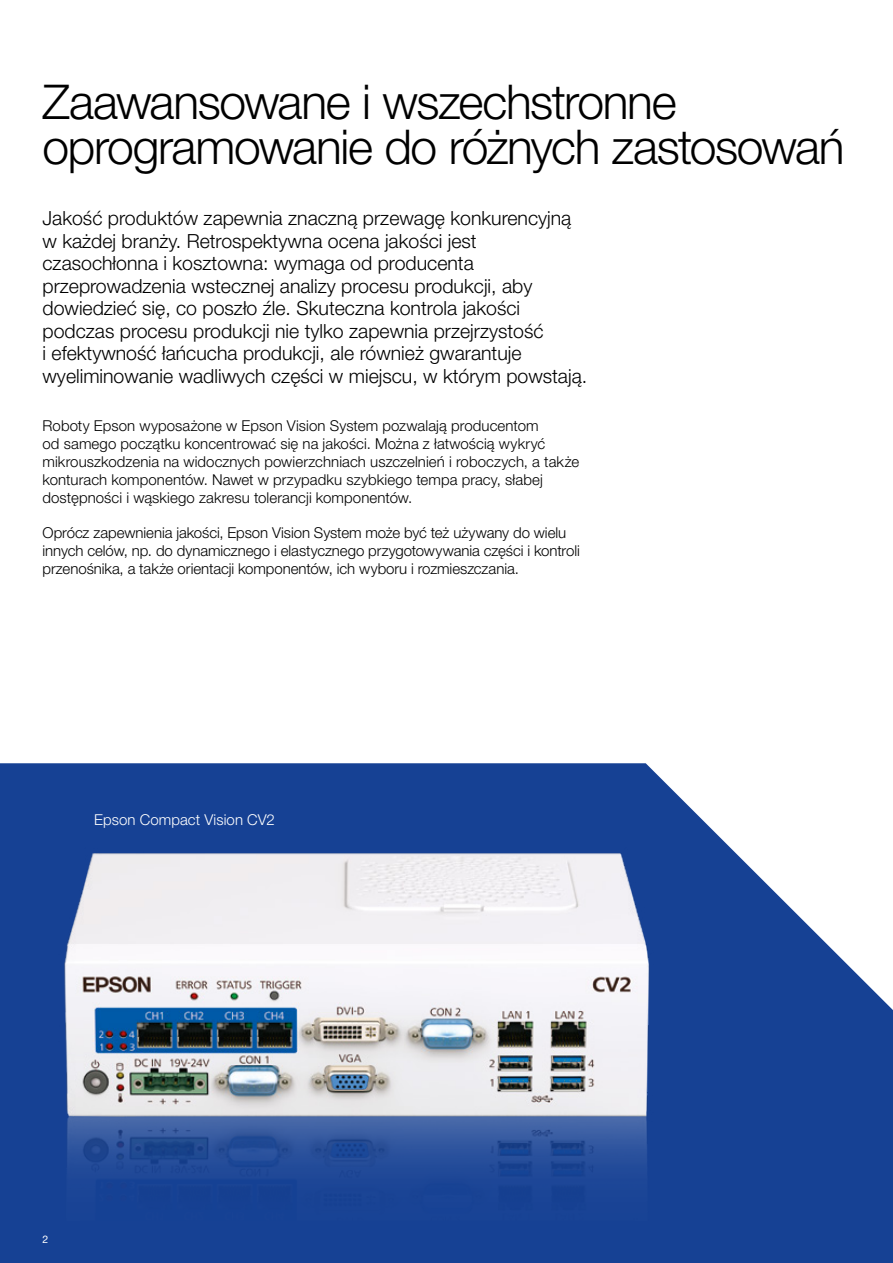
<style>
.page{position:relative;width:893px;height:1263px;background:#fff}
.page>*{position:absolute;margin:0;border:0;box-sizing:border-box;transform-origin:0 0}
.t1{font:300 48px/45px "Helvetica Neue LT Pro";letter-spacing:-.03em;color:#000}
.t2{font:300 19.5px/22.5px "Helvetica Neue LT Pro";color:#000}
.t3{font:300 15px/18px "Helvetica Neue LT Pro";color:#000}
.t4{font:300 15px "Helvetica Neue LT Pro";letter-spacing:.005em;color:#fff}
.t5{font:10.5px "Helvetica Neue LT Pro";color:#fff}
</style>
<div class="page">
<svg style="left:0;top:763px;width:893px;height:500px;fill:#164194"></svg>
<img style="left:9px;top:814px;width:755px;height:406px">
<h1 class="t1" style="left:43px;top:79px;width:803px">Zaawansowane i wszechstronne oprogramowanie do różnych zastosowań</h1>
<p class="t2" style="left:43px;top:207px;width:546px">Jakość produktów zapewnia znaczną przewagę konkurencyjną w każdej branży. Retrospektywna ocena jakości jest czasochłonna i kosztowna: wymaga od producenta przeprowadzenia wstecznej analizy procesu produkcji, aby dowiedzieć się, co poszło źle. Skuteczna kontrola jakości podczas procesu produkcji nie tylko zapewnia przejrzystość<br>i efektywność łańcucha produkcji, ale również gwarantuje wyeliminowanie wadliwych części w miejscu, w którym powstają.</p>
<p class="t3" style="left:43px;top:416px;width:538px">Roboty Epson wyposażone w Epson Vision System pozwalają producentom<br>od samego początku koncentrować się na jakości. Można z łatwością wykryć mikrouszkodzenia na widocznych powierzchniach uszczelnień i roboczych, a także konturach komponentów. Nawet w przypadku szybkiego tempa pracy, słabej dostępności i wąskiego zakresu tolerancji komponentów.</p>
<p class="t3" style="left:43px;top:523px;width:539px">Oprócz zapewnienia jakości, Epson Vision System może być też używany do wielu innych celów, np. do dynamicznego i elastycznego przygotowywania części i kontroli przenośnika, a także orientacji komponentów, ich wyboru i rozmieszczania.</p>
<p class="t4" style="left:94px;top:810px;width:182px">Epson Compact Vision CV2</p>
<p class="t5" style="left:43px;top:1232px;width:7px">2</p>
</div>
